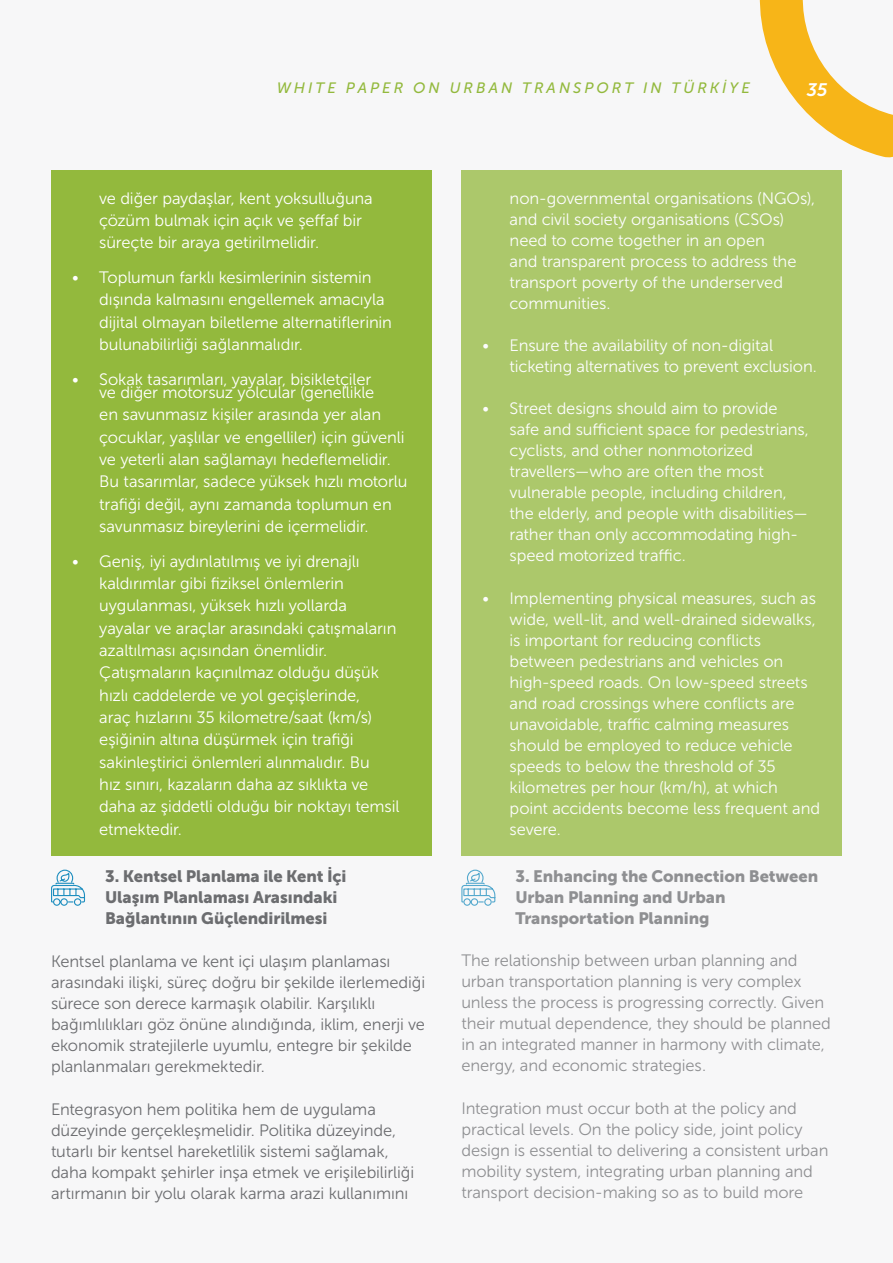
<style>
.page{position:relative;width:893px;height:1263px;background:#f7f7f8}
.page>*{position:absolute;margin:0;border:0;box-sizing:border-box;transform-origin:0 0}
.t1{font:italic 18px "Museo Sans 700";color:#fff}
.t2{font:16.5px/21px "Museo Sans 300";letter-spacing:-.01em;color:#fff}
.t3{font:16.5px/21.1px "Museo Sans 300";letter-spacing:-.005em;color:#6c6d70}
.t4{font:16.5px/21.1px "Museo Sans 900";letter-spacing:-.005em;color:#6c6d70}
.t5{font:italic 15px "Museo Sans 500";letter-spacing:.2em;color:#93b93d}
</style>
<div class="page">
<svg style="left:759px;top:0;width:134px;height:158px"></svg>
<div style="left:461px;top:170px;width:381px;height:686px;background:#acc86b"></div>
<div style="left:51px;top:170px;width:381px;height:686px;background:#93b93d"></div>
<svg style="left:51px;top:869px;width:35px;height:37px"></svg>
<svg style="left:461px;top:869px;width:35px;height:37px"></svg>
<p class="t5" style="left:277px;top:80px;width:475px">WHITE PAPER ON URBAN TRANSPORT IN TÜRKİYE</p>
<p class="t1" style="left:807px;top:79px;width:22px">35</p>
<p class="t2" style="left:99px;top:187px;width:275px;line-height:22.4px">ve diğer paydaşlar, kent yoksulluğuna çözüm bulmak için açık ve şeffaf bir süreçte bir araya getirilmelidir.</p>
<p class="t2" style="left:99px;top:266px;width:294px;line-height:22.4px;text-indent:-27px">• Toplumun farklı kesimlerinin sistemin dışında kalmasını engellemek amacıyla dijital olmayan biletleme alternatiflerinin bulunabilirliği sağlanmalıdır.</p>
<p class="t2" style="left:72px;top:372px;width:304px;line-height:13.4px;text-align:right">• Sokak tasarımları, yayalar, bisikletçiler ve diğer motorsuz yolcular (genellikle</p>
<p class="t2" style="left:99px;top:404px;width:310px;line-height:22.4px">en savunmasız kişiler arasında yer alan çocuklar, yaşlılar ve engelliler) için güvenli ve yeterli alan sağlamayı hedeflemelidir.<br>Bu tasarımlar, sadece yüksek hızlı motorlu trafiği değil, aynı zamanda toplumun en savunmasız bireylerini de içermelidir.</p>
<p class="t2" style="left:99px;top:550px;width:302px;line-height:22.4px;text-indent:-27px">• Geniş, iyi aydınlatılmış ve iyi drenajlı kaldırımlar gibi fiziksel önlemlerin uygulanması, yüksek hızlı yollarda yayalar ve araçlar arasındaki çatışmaların azaltılması açısından önemlidir.<br>Çatışmaların kaçınılmaz olduğu düşük hızlı caddelerde ve yol geçişlerinde,<br>araç hızlarını 35 kilometre/saat (km/s) eşiğinin altına düşürmek için trafiği sakinleştirici önlemleri alınmalıdır. Bu<br>hız sınırı, kazaların daha az sıklıkta ve daha az şiddetli olduğu bir noktayı temsil etmektedir.</p>
<p class="t4" style="left:105px;top:865px;width:243px">3. Kentsel Planlama ile Kent İçi<br>Ulaşım Planlaması Arasındaki<br>Bağlantının Güçlendirilmesi</p>
<p class="t3" style="left:51px;top:950px;width:376px">Kentsel planlama ve kent içi ulaşım planlaması arasındaki ilişki, süreç doğru bir şekilde ilerlemediği sürece son derece karmaşık olabilir. Karşılıklı bağımlılıkları göz önüne alındığında, iklim, enerji ve ekonomik stratejilerle uyumlu, entegre bir şekilde planlanmaları gerekmektedir.</p>
<p class="t3" style="left:51px;top:1098px;width:365px">Entegrasyon hem politika hem de uygulama düzeyinde gerçekleşmelidir. Politika düzeyinde, tutarlı bir kentsel hareketlilik sistemi sağlamak, daha kompakt şehirler inşa etmek ve erişilebilirliği artırmanın bir yolu olarak karma arazi kullanımını</p>
<p class="t2" style="left:510px;top:188px;width:307px">non-governmental organisations (NGOs), and civil society organisations (CSOs) need to come together in an open<br>and transparent process to address the transport poverty of the underserved communities.</p>
<p class="t2" style="left:510px;top:335px;width:309px;text-indent:-27px">• Ensure the availability of non-digital ticketing alternatives to prevent exclusion.</p>
<p class="t2" style="left:510px;top:398px;width:301px;text-indent:-27px">• Street designs should aim to provide safe and sufficient space for pedestrians, cyclists, and other nonmotorized travellers—who are often the most vulnerable people, including children, the elderly, and people with disabilities— rather than only accommodating high&shy;speed motorized traffic.</p>
<p class="t2" style="left:510px;top:587px;width:312px;text-indent:-27px">• Implementing physical measures, such as wide, well-lit, and well-drained sidewalks, is important for reducing conflicts between pedestrians and vehicles on high-speed roads. On low-speed streets and road crossings where conflicts are unavoidable, traffic calming measures should be employed to reduce vehicle speeds to below the threshold of 35 kilometres per hour (km/h), at which point accidents become less frequent and severe.</p>
<p class="t4" style="left:515px;top:866px;width:304px">3. Enhancing the Connection Between<br>Urban Planning and Urban<br>Transportation Planning</p>
<p class="t3" style="left:461px;top:950px;width:371px">The relationship between urban planning and urban transportation planning is very complex unless the process is progressing correctly. Given their mutual dependence, they should be planned in an integrated manner in harmony with climate, energy, and economic strategies.</p>
<p class="t3" style="left:461px;top:1097px;width:369px">Integration must occur both at the policy and practical levels. On the policy side, joint policy design is essential to delivering a consistent urban mobility system, integrating urban planning and transport decision-making so as to build more</p>
</div>
